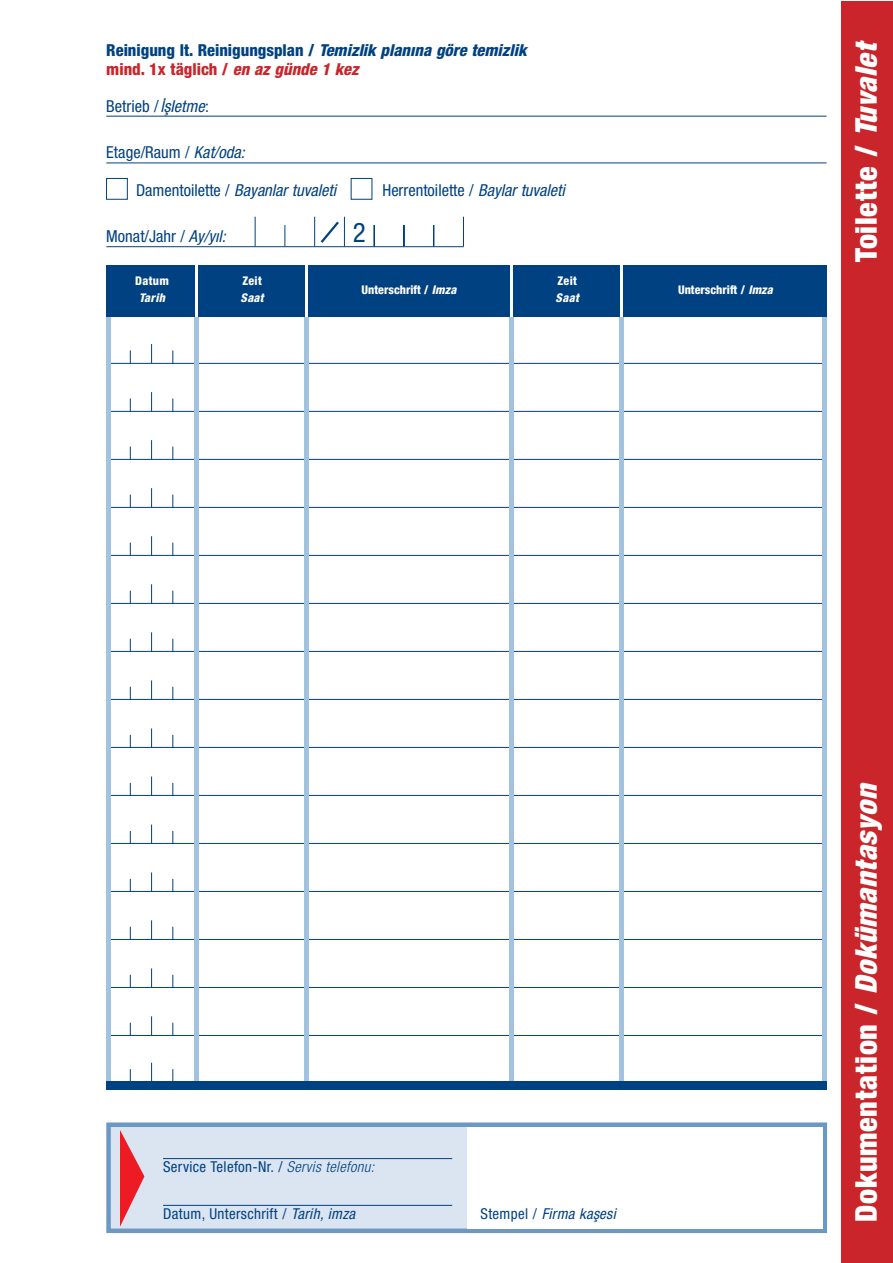
<style>
.page{position:relative;width:893px;height:1263px;background:#fff}
.page>*{position:absolute;margin:0;border:0;box-sizing:border-box;transform-origin:0 0}
.t1{font:900 condensed 30px "Helvetica Neue";letter-spacing:.025em;color:#fff}
.t2{font:condensed 27px "Helvetica Neue";color:#004181}
.t3{font:condensed 16.5px "Helvetica Neue";color:#004181}
.t4{font:800 condensed 16.5px/19.8px "Helvetica Neue";color:#004181}
.t5{font:italic condensed 16.5px "Helvetica Neue";color:#004181}
.t6{font:condensed 15px "Helvetica Neue";letter-spacing:.025em;color:#004181}
.t7{font:italic condensed 15px "Helvetica Neue";color:#004181}
.t8{font:800 condensed 12px "Helvetica Neue";color:#fff}
.t9{font:italic 800 condensed 12px "Helvetica Neue";color:#fff}
.s1{font-style:italic}
.s2{color:#c9252b}
.s3{font-style:italic;color:#c9252b}
.s4{font-style:normal}
.s5{font-weight:300;font-style:italic}
</style>
<div class="page">
<div style="left:109px;top:1125px;width:716px;height:106px;background:#dbe5f2"></div>
<div style="left:106px;top:1122px;width:721px;height:111px;border:4px solid #6b99c3"></div>
<hr style="left:106px;top:116px;width:720px;height:1px;background:#004181">
<hr style="left:106px;top:163px;width:720px;height:1px;background:#004181">
<hr style="left:106px;top:246px;width:358px;height:1px;background:#004181">
<hr style="left:163px;top:1158px;width:289px;height:1px;background:#004181">
<hr style="left:163px;top:1205px;width:289px;height:1px;background:#004181">
<svg style="left:120px;top:1130px;width:24px;height:97px"></svg>
<svg style="left:255px;top:217px;width:1px;height:29px"></svg>
<svg style="left:285px;top:225px;width:1px;height:21px"></svg>
<svg style="left:463px;top:217px;width:1px;height:29px"></svg>
<svg style="left:374px;top:225px;width:1px;height:21px"></svg>
<svg style="left:433px;top:225px;width:1px;height:21px"></svg>
<svg style="left:404px;top:225px;width:1px;height:21px"></svg>
<div style="left:467px;top:1127px;width:355px;height:101px;background:#fff"></div>
<svg style="left:314px;top:217px;width:31px;height:29px"></svg>
<div style="left:106px;top:178px;width:22px;height:21px;border:1px solid #004181"></div>
<div style="left:842px;top:1px;width:51px;height:1262px;background:#c9252b"></div>
<hr style="left:106px;top:363px;width:721px;height:1px;background:#004181">
<hr style="left:106px;top:411px;width:721px;height:1px;background:#004181">
<hr style="left:106px;top:459px;width:721px;height:1px;background:#004181">
<hr style="left:106px;top:507px;width:721px;height:1px;background:#004181">
<hr style="left:106px;top:555px;width:721px;height:1px;background:#004181">
<hr style="left:106px;top:603px;width:721px;height:1px;background:#004181">
<hr style="left:106px;top:651px;width:721px;height:1px;background:#004181">
<hr style="left:106px;top:699px;width:721px;height:1px;background:#004181">
<hr style="left:106px;top:747px;width:721px;height:1px;background:#004181">
<hr style="left:106px;top:795px;width:721px;height:1px;background:#004181">
<hr style="left:106px;top:843px;width:721px;height:1px;background:#004181">
<hr style="left:106px;top:891px;width:721px;height:1px;background:#004181">
<hr style="left:106px;top:939px;width:721px;height:1px;background:#004181">
<hr style="left:106px;top:987px;width:721px;height:1px;background:#004181">
<hr style="left:106px;top:1035px;width:721px;height:1px;background:#004181">
<div style="left:106px;top:265px;width:5px;height:816px;background:#a2c3e0"></div>
<div style="left:304px;top:265px;width:5px;height:816px;background:#a2c3e0"></div>
<hr style="left:620px;top:265px;width:4px;height:816px;background:#a2c3e0">
<hr style="left:509px;top:265px;width:4px;height:816px;background:#a2c3e0">
<hr style="left:194px;top:265px;width:4px;height:816px;background:#a2c3e0">
<hr style="left:823px;top:265px;width:4px;height:816px;background:#a2c3e0">
<div style="left:106px;top:265px;width:721px;height:51px;background:#004181"></div>
<div style="left:106px;top:1081px;width:721px;height:9px;background:#004181"></div>
<hr style="left:195px;top:265px;width:2px;height:51px;background:#fff">
<hr style="left:306px;top:265px;width:2px;height:51px;background:#fff">
<hr style="left:621px;top:265px;width:2px;height:51px;background:#fff">
<hr style="left:510px;top:265px;width:2px;height:51px;background:#fff">
<svg style="left:130px;top:350px;width:1px;height:13px"></svg>
<svg style="left:151px;top:344px;width:1px;height:19px"></svg>
<svg style="left:173px;top:350px;width:1px;height:13px"></svg>
<svg style="left:130px;top:398px;width:1px;height:13px"></svg>
<svg style="left:151px;top:392px;width:1px;height:19px"></svg>
<svg style="left:173px;top:398px;width:1px;height:13px"></svg>
<svg style="left:130px;top:446px;width:1px;height:13px"></svg>
<svg style="left:151px;top:440px;width:1px;height:19px"></svg>
<svg style="left:173px;top:446px;width:1px;height:13px"></svg>
<svg style="left:130px;top:495px;width:1px;height:12px"></svg>
<svg style="left:151px;top:488px;width:1px;height:19px"></svg>
<svg style="left:173px;top:495px;width:1px;height:12px"></svg>
<svg style="left:130px;top:543px;width:1px;height:12px"></svg>
<svg style="left:151px;top:536px;width:1px;height:19px"></svg>
<svg style="left:173px;top:543px;width:1px;height:12px"></svg>
<svg style="left:130px;top:591px;width:1px;height:12px"></svg>
<svg style="left:151px;top:584px;width:1px;height:19px"></svg>
<svg style="left:173px;top:591px;width:1px;height:12px"></svg>
<svg style="left:130px;top:639px;width:1px;height:12px"></svg>
<svg style="left:151px;top:632px;width:1px;height:19px"></svg>
<svg style="left:173px;top:639px;width:1px;height:12px"></svg>
<svg style="left:130px;top:687px;width:1px;height:12px"></svg>
<svg style="left:151px;top:680px;width:1px;height:19px"></svg>
<svg style="left:173px;top:687px;width:1px;height:12px"></svg>
<svg style="left:130px;top:735px;width:1px;height:12px"></svg>
<svg style="left:151px;top:728px;width:1px;height:19px"></svg>
<svg style="left:173px;top:735px;width:1px;height:13px"></svg>
<svg style="left:130px;top:783px;width:1px;height:12px"></svg>
<svg style="left:151px;top:776px;width:1px;height:19px"></svg>
<svg style="left:173px;top:783px;width:1px;height:13px"></svg>
<svg style="left:130px;top:831px;width:1px;height:12px"></svg>
<svg style="left:151px;top:824px;width:1px;height:19px"></svg>
<svg style="left:173px;top:831px;width:1px;height:12px"></svg>
<svg style="left:130px;top:879px;width:1px;height:12px"></svg>
<svg style="left:151px;top:872px;width:1px;height:19px"></svg>
<svg style="left:173px;top:879px;width:1px;height:12px"></svg>
<svg style="left:130px;top:927px;width:1px;height:12px"></svg>
<svg style="left:151px;top:920px;width:1px;height:19px"></svg>
<svg style="left:173px;top:927px;width:1px;height:12px"></svg>
<svg style="left:130px;top:975px;width:1px;height:12px"></svg>
<svg style="left:151px;top:968px;width:1px;height:19px"></svg>
<svg style="left:173px;top:975px;width:1px;height:12px"></svg>
<svg style="left:130px;top:1023px;width:1px;height:12px"></svg>
<svg style="left:151px;top:1016px;width:1px;height:19px"></svg>
<svg style="left:173px;top:1023px;width:1px;height:12px"></svg>
<svg style="left:130px;top:1069px;width:1px;height:12px"></svg>
<svg style="left:151px;top:1063px;width:1px;height:18px"></svg>
<svg style="left:173px;top:1069px;width:1px;height:12px"></svg>
<p class="t4" style="left:106px;top:41px;width:422px">Reinigung lt. Reinigungsplan / <span class="s1">Temizlik planına göre temizlik </span><span class="s2">mind. 1x täglich /</span> <span class="s3">en az günde 1 kez</span></p>
<p class="t5" style="left:163px;top:88px;width:9px">.</p>
<p class="t3" style="left:106px;top:100px;width:104px">Betrieb / <span class="s1">l¸sIetme</span>:</p>
<p class="t3" style="left:106px;top:147px;width:143px">Etage/Raum / <span class="s1">Kat/oda:</span></p>
<p class="t5" style="left:136px;top:184px;width:205px"><span class="s4">Damentoilette /</span> Bayanlar tuvaleti</p>
<p class="t3" style="left:382px;top:184px;width:187px">Herrentoilette / <span class="s1">Baylar tuvaleti</span></p>
<p class="t3" style="left:106px;top:230px;width:124px">Monat/Jahr / <span class="s1">Ay/yıl:</span></p>
<h2 class="t2" style="left:353px;top:223px;width:14px">2</h2>
<p class="t8" style="left:135px;top:277px;width:35px">Datum</p>
<p class="t9" style="left:139px;top:293px;width:30px">Tarih</p>
<p class="t8" style="left:242px;top:277px;width:21px">Zeit</p>
<p class="t9" style="left:241px;top:293px;width:27px">Saat</p>
<p class="t8" style="left:362px;top:285px;width:99px">Unterschrift / <span class="s1">Imza</span></p>
<p class="t8" style="left:557px;top:277px;width:21px">Zeit</p>
<p class="t9" style="left:556px;top:293px;width:27px">Saat</p>
<p class="t8" style="left:678px;top:285px;width:99px">Unterschrift / <span class="s1">Imza</span></p>
<h1 class="t1" style="left:855px;top:262px;width:225px;rotate:-90deg">Toilette / <span class="s1">Tuvalet</span></h1>
<p class="t6" style="left:163px;top:1162px;width:216px">Service Telefon-Nr. / <span class="s5">Servis telefonu:</span></p>
<p class="t6" style="left:163px;top:1208px;width:196px">Datum, Unterschrift / <span class="s1">Tarih,imza</span></p>
<p class="t7" style="left:480px;top:1208px;width:140px"><span class="s4">Stempel /</span> Firma ka¸sesi</p>
<h1 class="t1" style="left:855px;top:1222px;width:444px;rotate:-90deg">Dokumentation / <span class="s1">Dokümantasyon</span></h1>
</div>
